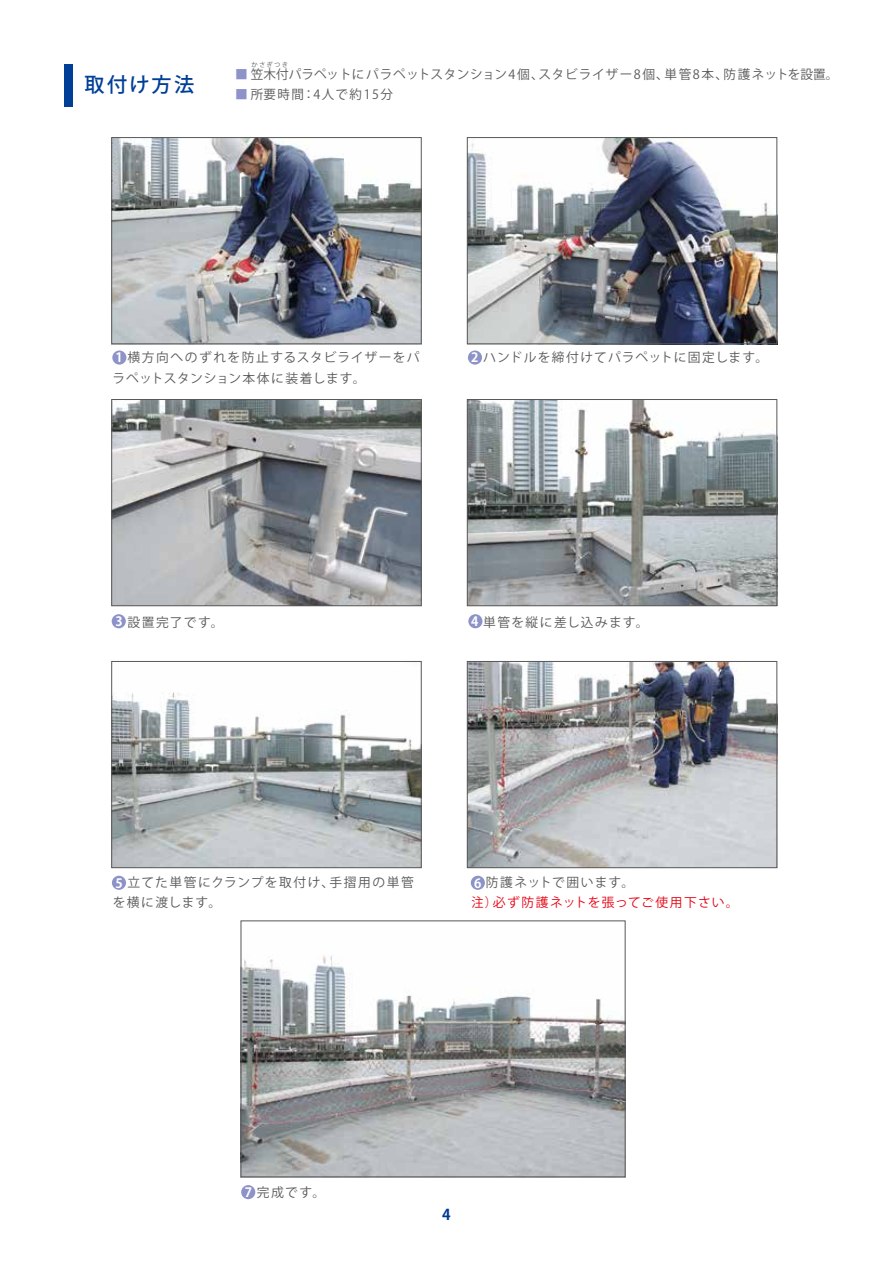
<style>
.page{position:relative;width:893px;height:1263px;background:#fff}
.page>*{position:absolute;margin:0;border:0;box-sizing:border-box;transform-origin:0 0}
.t1{font:500 20.25px "Koz Go Pro";letter-spacing:.115em;color:#003f98}
.t2{font:700 14.85px "Koz Go Pro";color:#003894}
.t3{font:12.75px/20.2px "Koz Go Pro";letter-spacing:.085em;color:#595757}
.t4{font:12.75px "Koz Go Pro";letter-spacing:.045em;color:#595757}
.t5{font:12.75px/20.2px "Koz Go Pro";letter-spacing:.11em;color:#595757}
.t6{font:12.75px "Koz Go Pro";letter-spacing:.1em;color:#e60012;scale:.95 1}
.t7{font:12.75px "Koz Go Pro";letter-spacing:.105em;color:#595757}
.t8{font:12.75px "Koz Go Pro";letter-spacing:.125em;color:#595757}
.t9{font:700 12.75px "Koz Go Pro";color:#fff}
.t10{font:6.45px "Koz Go Pro";letter-spacing:.19em;color:#595757}
.s1{color:#8d93c8}
</style>
<div class="page">
<img style="left:113px;top:139px;width:306px;height:203px">
<img style="left:469px;top:139px;width:306px;height:203px">
<img style="left:113px;top:401px;width:306px;height:203px">
<img style="left:469px;top:401px;width:306px;height:203px">
<img style="left:113px;top:692px;width:306px;height:174px">
<img style="left:469px;top:663px;width:306px;height:203px">
<img style="left:243px;top:955px;width:380px;height:220px">
<div style="left:112px;top:350px;width:14px;height:15px;background:#8d93c8;border-radius:50%"></div>
<div style="left:468px;top:350px;width:14px;height:15px;background:#8d93c8;border-radius:50%"></div>
<div style="left:112px;top:614px;width:14px;height:14px;background:#8d93c8;border-radius:50%"></div>
<div style="left:468px;top:614px;width:14px;height:14px;background:#8d93c8;border-radius:50%"></div>
<div style="left:112px;top:876px;width:14px;height:14px;background:#8d93c8;border-radius:50%"></div>
<div style="left:471px;top:876px;width:14px;height:14px;background:#8d93c8;border-radius:50%"></div>
<div style="left:241px;top:1185px;width:14px;height:14px;background:#8d93c8;border-radius:50%"></div>
<div style="left:64px;top:64px;width:8px;height:42px;background:#003f98"></div>
<div style="left:111px;top:137px;width:310px;height:207px;border:1px solid #595757"></div>
<div style="left:111px;top:399px;width:310px;height:207px;border:1px solid #595757"></div>
<div style="left:111px;top:661px;width:310px;height:207px;border:1px solid #595757"></div>
<div style="left:467px;top:137px;width:310px;height:207px;border:1px solid #595757"></div>
<div style="left:467px;top:399px;width:310px;height:207px;border:1px solid #595757"></div>
<div style="left:467px;top:661px;width:310px;height:207px;border:1px solid #595757"></div>
<div style="left:241px;top:921px;width:384px;height:256px;border:1px solid #595757"></div>
<h1 class="t1" style="left:85px;top:72px;width:111px">取付け方法</h1>
<p class="t10" style="left:251px;top:61px;width:38px">かさぎつき</p>
<p class="t8" style="left:235px;top:87px;width:159px"><span class="s1">■</span>所要時間：4人で約15分</p>
<p class="t4" style="left:235px;top:66px;width:605px"><span class="s1">■</span> 笠木付パラペットにパラペットスタンション4個、スタビライザー8個、単管8本、防護ネットを設置。</p>
<p class="t3" style="left:112px;top:348px;width:309px">　横方向へのずれを防止するスタビライザーをパラペットスタンション本体に装着します。</p>
<p class="t3" style="left:469px;top:348px;width:301px">　ハンドルを締付けてパラペットに固定します。</p>
<p class="t9" style="left:116px;top:349px;width:9px">1</p>
<p class="t9" style="left:471px;top:349px;width:9px">2</p>
<p class="t3" style="left:113px;top:612px;width:112px">　設置完了です。</p>
<p class="t7" style="left:469px;top:613px;width:181px">　単管を縦に差し込みます。</p>
<p class="t9" style="left:116px;top:613px;width:9px">3</p>
<p class="t9" style="left:471px;top:613px;width:9px">4</p>
<p class="t5" style="left:113px;top:873px;width:303px">　立てた単管にクランプを取付け、手摺用の単管を横に渡します。</p>
<p class="t3" style="left:471px;top:873px;width:164px">　防護ネットで囲います。</p>
<p class="t9" style="left:116px;top:875px;width:9px">5</p>
<p class="t9" style="left:474px;top:875px;width:9px">6</p>
<p class="t6" style="left:471px;top:894px;width:283px">注）必ず防護ネットを張ってご使用下さい。</p>
<p class="t3" style="left:242px;top:1182px;width:84px">　完成です。</p>
<p class="t9" style="left:245px;top:1184px;width:9px">7</p>
<p class="t2" style="left:442px;top:1205px;width:10px">4</p>
</div>
